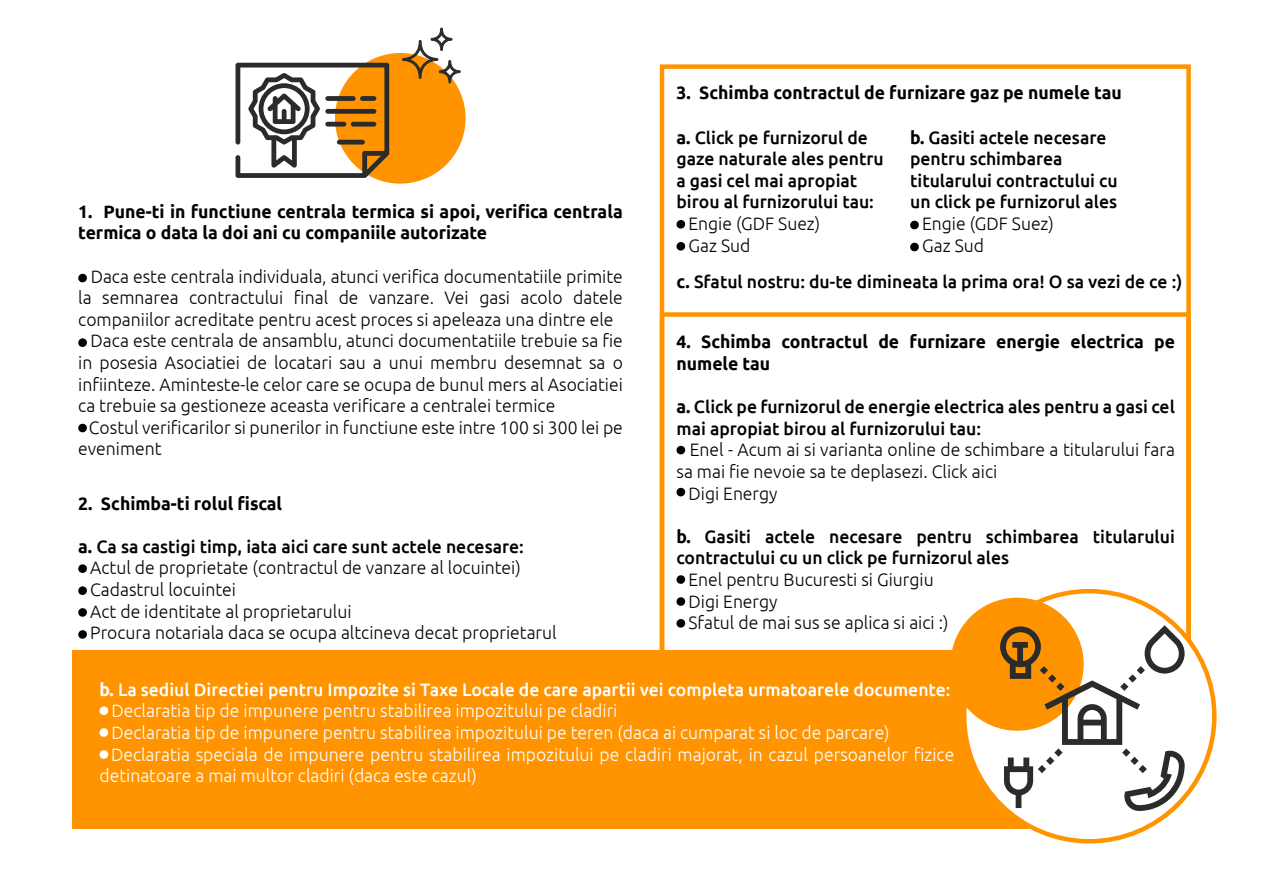
<style>
.page{position:relative;width:1263px;height:893px;background:#fff}
.page>*{position:absolute;margin:0;border:0;box-sizing:border-box;transform-origin:0 0}
.t1{font:300 18px/21.6px "Ubuntu";color:#020202}
.t2{font:500 18px/21.6px "Ubuntu";color:#020202}
.t3{font:300 18px "Ubuntu";color:#fff}
.t4{font:700 18px/21.6px "Ubuntu";color:#020202}
.t5{font:500 18px "Ubuntu";color:#fff}
.s1{font-weight:700}
.s2{font-weight:500}
</style>
<div class="page">
<div style="left:72px;top:650px;width:1017px;height:178px;background:#ff9400"></div>
<div style="left:335px;top:53px;width:131px;height:131px;background:#ff9400;border-radius:50%"></div>
<svg style="left:401px;top:27px;width:60px;height:56px"></svg>
<div style="left:660px;top:312px;width:531px;height:360px;border:4px solid #ff9400"></div>
<div style="left:964px;top:591px;width:250px;height:250px;background:#fff;border-radius:50%"></div>
<div style="left:951px;top:598px;width:133px;height:133px;background:#ff9400;border-radius:50%"></div>
<svg style="left:78px;top:273px;width:9px;height:10px"></svg>
<svg style="left:78px;top:338px;width:9px;height:9px"></svg>
<svg style="left:78px;top:423px;width:9px;height:10px"></svg>
<svg style="left:78px;top:564px;width:9px;height:9px"></svg>
<svg style="left:78px;top:586px;width:9px;height:9px"></svg>
<svg style="left:78px;top:608px;width:9px;height:9px"></svg>
<svg style="left:78px;top:630px;width:9px;height:9px"></svg>
<svg style="left:99px;top:706px;width:10px;height:9px"></svg>
<svg style="left:99px;top:728px;width:10px;height:9px"></svg>
<svg style="left:99px;top:750px;width:10px;height:9px"></svg>
<svg style="left:910px;top:220px;width:9px;height:10px"></svg>
<svg style="left:910px;top:242px;width:9px;height:10px"></svg>
<svg style="left:676px;top:445px;width:10px;height:10px"></svg>
<svg style="left:676px;top:487px;width:10px;height:10px"></svg>
<svg style="left:676px;top:220px;width:10px;height:9px"></svg>
<svg style="left:676px;top:242px;width:10px;height:9px"></svg>
<svg style="left:676px;top:575px;width:10px;height:9px"></svg>
<svg style="left:676px;top:597px;width:10px;height:9px"></svg>
<svg style="left:676px;top:619px;width:10px;height:9px"></svg>
<svg style="left:1000px;top:625px;width:184px;height:186px"></svg>
<svg style="left:235px;top:63px;width:154px;height:115px"></svg>
<div style="left:325px;top:96px;width:31px;height:5px;background:#2b2b2b;border-radius:2px"></div>
<div style="left:360px;top:96px;width:16px;height:5px;background:#2b2b2b;border-radius:2px"></div>
<div style="left:325px;top:109px;width:51px;height:5px;background:#2b2b2b;border-radius:2px"></div>
<div style="left:325px;top:122px;width:21px;height:5px;background:#2b2b2b;border-radius:2px"></div>
<div style="left:351px;top:122px;width:25px;height:5px;background:#2b2b2b;border-radius:2px"></div>
<div style="left:337px;top:140px;width:28px;height:5px;background:#2b2b2b;border-radius:2px"></div>
<p class="t4" style="left:676px;top:81px;width:447px">3. Schimba contractul de furnizare gaz pe numele tau</p>
<p class="t2" style="left:676px;top:126px;width:209px"><span class="s1">a.</span> Click pe furnizorul de gaze naturale ales pentru a gasi cel mai apropiat birou al furnizorului tau:</p>
<p class="t1" style="left:688px;top:212px;width:133px">Engie (GDF Suez)<br>Gaz Sud</p>
<p class="t2" style="left:910px;top:126px;width:209px"><span class="s1">b.</span> Gasiti actele necesare pentru schimbarea titularului contractului cu un click pe furnizorul ales</p>
<p class="t1" style="left:922px;top:212px;width:133px">Engie (GDF Suez)<br>Gaz Sud</p>
<p class="t4" style="left:78px;top:200px;width:546px">1. Pune-ti in functiune centrala termica si apoi, verifica centrala termica o data la doi ani cu companiile autorizate</p>
<p class="t1" style="left:91px;top:265px;width:534px">Daca este centrala individuala, atunci verifica documentatiile primite</p>
<p class="t1" style="left:78px;top:286px;width:546px">la semnarea contractului final de vanzare. Vei gasi acolo datele</p>
<p class="t1" style="left:78px;top:308px;width:537px">companiilor acreditate pentru acest proces si apeleaza una dintre ele</p>
<p class="t1" style="left:91px;top:330px;width:534px">Daca este centrala de ansamblu, atunci documentatiile trebuie sa fie</p>
<p class="t1" style="left:78px;top:351px;width:546px">in posesia Asociatiei de locatari sau a unui membru desemnat sa o</p>
<p class="t1" style="left:78px;top:373px;width:546px">infiinteze. Aminteste-le celor care se ocupa de bunul mers al Asociatiei</p>
<p class="t1" style="left:78px;top:394px;width:478px">ca trebuie sa gestioneze aceasta verificare a centralei termice</p>
<p class="t1" style="left:89px;top:416px;width:535px">Costul verificarilor si punerilor in functiune este intre 100 si 300 lei pe</p>
<p class="t1" style="left:78px;top:438px;width:85px">eveniment</p>
<p class="t4" style="left:78px;top:492px;width:205px">2. Schimba-ti rolul fiscal</p>
<p class="t1" style="left:90px;top:535px;width:468px;text-indent:-12px"><span class="s1">a.</span> <span class="s2">Ca sa castigi timp, iata aici care sunt actele necesare:<br></span>Actul de proprietate (contractul de vanzare al locuintei)<br>Cadastrul locuintei<br>Act de identitate al proprietarului<br>Procura notariala daca se ocupa altcineva decat proprietarul</p>
<p class="t5" style="left:100px;top:678px;width:852px"><span class="s1">b.</span> La sediul Directiei pentru Impozite si Taxe Locale de care apartii vei completa urmatoarele documente:</p>
<p class="t3" style="left:112px;top:700px;width:507px">Declaratia tip de impunere pentru stabilirea impozitului pe cladiri</p>
<p class="t3" style="left:112px;top:722px;width:779px">Declaratia tip de impunere pentru stabilirea impozitului pe teren (daca ai cumparat si loc de parcare)</p>
<p class="t3" style="left:111px;top:743px;width:845px">Declaratia speciala de impunere pentru stabilirea impozitului pe cladiri majorat, in cazul persoanelor fizice</p>
<p class="t3" style="left:100px;top:765px;width:379px">detinatoare a mai multor cladiri (daca este cazul)</p>
<p class="t2" style="left:676px;top:270px;width:507px"><span class="s1">c.</span> Sfatul nostru: du-te dimineata la prima ora! O sa vezi de ce :)</p>
<p class="t4" style="left:676px;top:331px;width:500px">4. Schimba contractul de furnizare energie electrica pe numele tau</p>
<p class="t2" style="left:676px;top:395px;width:500px"><span class="s1">a.</span> Click pe furnizorul de energie electrica ales pentru a gasi cel mai apropiat birou al furnizorului tau:</p>
<p class="t1" style="left:690px;top:439px;width:487px">Enel - Acum ai si varianta online de schimbare a titularului fara</p>
<p class="t1" style="left:676px;top:460px;width:322px">sa mai fie nevoie sa te deplasezi. Click aici</p>
<p class="t1" style="left:688px;top:482px;width:91px">Digi Energy</p>
<p class="t2" style="left:676px;top:525px;width:500px"><span class="s1">b.</span> Gasiti actele necesare pentru schimbarea titularului contractului cu un click pe furnizorul ales</p>
<p class="t1" style="left:688px;top:568px;width:261px">Enel pentru Bucuresti si Giurgiu<br>Digi Energy<br>Sfatul de mai sus se aplica si aici :)</p>
</div>
